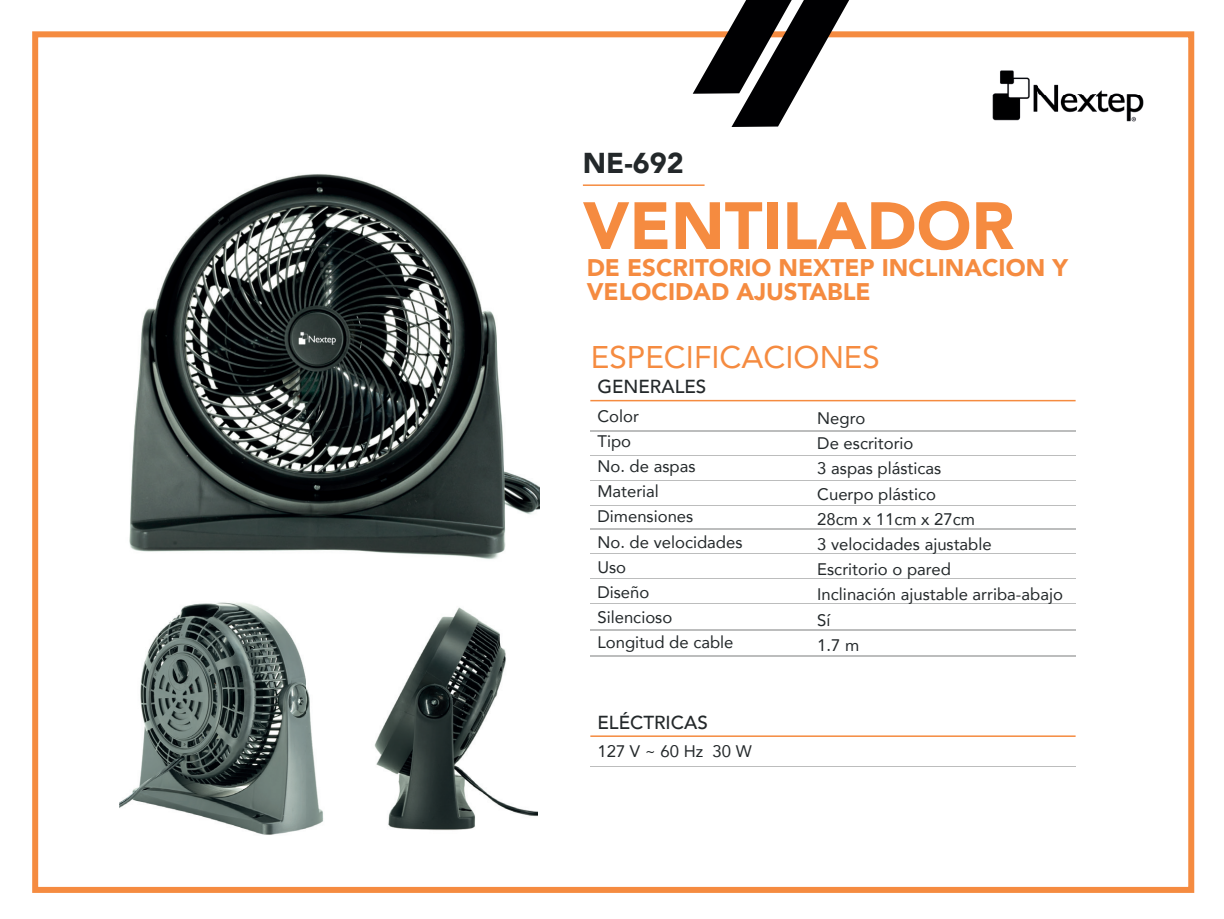
<style>
.page{position:relative;width:1224px;height:919px;background:#fff}
.page>*{position:absolute;margin:0;border:0;box-sizing:border-box;transform-origin:0 0}
.t1{font:900 66px "Avenir";color:#f58b40}
.t2{font:31.2px "Avenir";color:#f58b40}
.t3{font:900 28.6px "Avenir";color:#23282a}
.t4{font:900 24px/24px "Avenir";color:#f58b40}
.t5{font:500 18.8px "Avenir";color:#23282a}
.t6{font:16.8px/25.2px "Avenir";color:#23282a}
</style>
<div class="page">
<div style="left:32px;top:31px;width:1162px;height:861px;border:6px solid #f58b40"></div>
<hr style="left:583px;top:184px;width:122px;height:2px;background:#f58b40">
<hr style="left:590px;top:400px;width:486px;height:1px;background:#f58b40">
<hr style="left:590px;top:430px;width:486px;height:1px;background:#bcbdbd">
<hr style="left:590px;top:455px;width:486px;height:1px;background:#bcbdbd">
<hr style="left:590px;top:480px;width:486px;height:1px;background:#bcbdbd">
<hr style="left:590px;top:505px;width:486px;height:1px;background:#bcbdbd">
<hr style="left:590px;top:528px;width:486px;height:1px;background:#bcbdbd">
<hr style="left:590px;top:553px;width:486px;height:1px;background:#bcbdbd">
<hr style="left:590px;top:578px;width:486px;height:1px;background:#bcbdbd">
<hr style="left:590px;top:603px;width:486px;height:1px;background:#bcbdbd">
<hr style="left:590px;top:629px;width:486px;height:1px;background:#bcbdbd">
<hr style="left:590px;top:655px;width:486px;height:1px;background:#bcbdbd">
<hr style="left:590px;top:735px;width:486px;height:2px;background:#f58b40">
<hr style="left:590px;top:765px;width:486px;height:1px;background:#bcbdbd">
<img style="left:992px;top:70px;width:152px;height:52px">
<svg style="left:693px;top:0;width:156px;height:127px"></svg>
<img style="left:129px;top:174px;width:410px;height:385px">
<img style="left:374px;top:607px;width:163px;height:223px">
<img style="left:119px;top:602px;width:205px;height:233px">
<h3 class="t3" style="left:583px;top:139px;width:102px">NE-692</h3>
<h1 class="t1" style="left:583px;top:169px;width:433px">VENTILADOR</h1>
<h3 class="t4" style="left:587px;top:254px;width:483px">DE ESCRITORIO NEXTEP INCLINACION Y<br>VELOCIDAD AJUSTABLE</h3>
<h2 class="t2" style="left:591px;top:332px;width:290px">ESPECIFICACIONES</h2>
<p class="t5" style="left:597px;top:370px;width:110px">GENERALES</p>
<p class="t6" style="left:597px;top:402px;width:147px">Color<br>Tipo<br>No. de aspas<br>Material<br>Dimensiones<br>No. de velocidades<br>Uso<br>Diseño<br>Silencioso<br>Longitud de cable</p>
<p class="t5" style="left:597px;top:706px;width:112px">ELÉCTRICAS</p>
<p class="t6" style="left:597px;top:738px;width:156px">127 V ~ 60 Hz 30 W</p>
<p class="t6" style="left:817px;top:405px;width:247px">Negro<br>De escritorio<br>3 aspas plásticas<br>Cuerpo plástico<br>28cm x 11cm x 27cm<br>3 velocidades ajustable<br>Escritorio o pared<br>Inclinación ajustable arriba-abajo<br>Sí<br>1.7 m</p>
</div>
